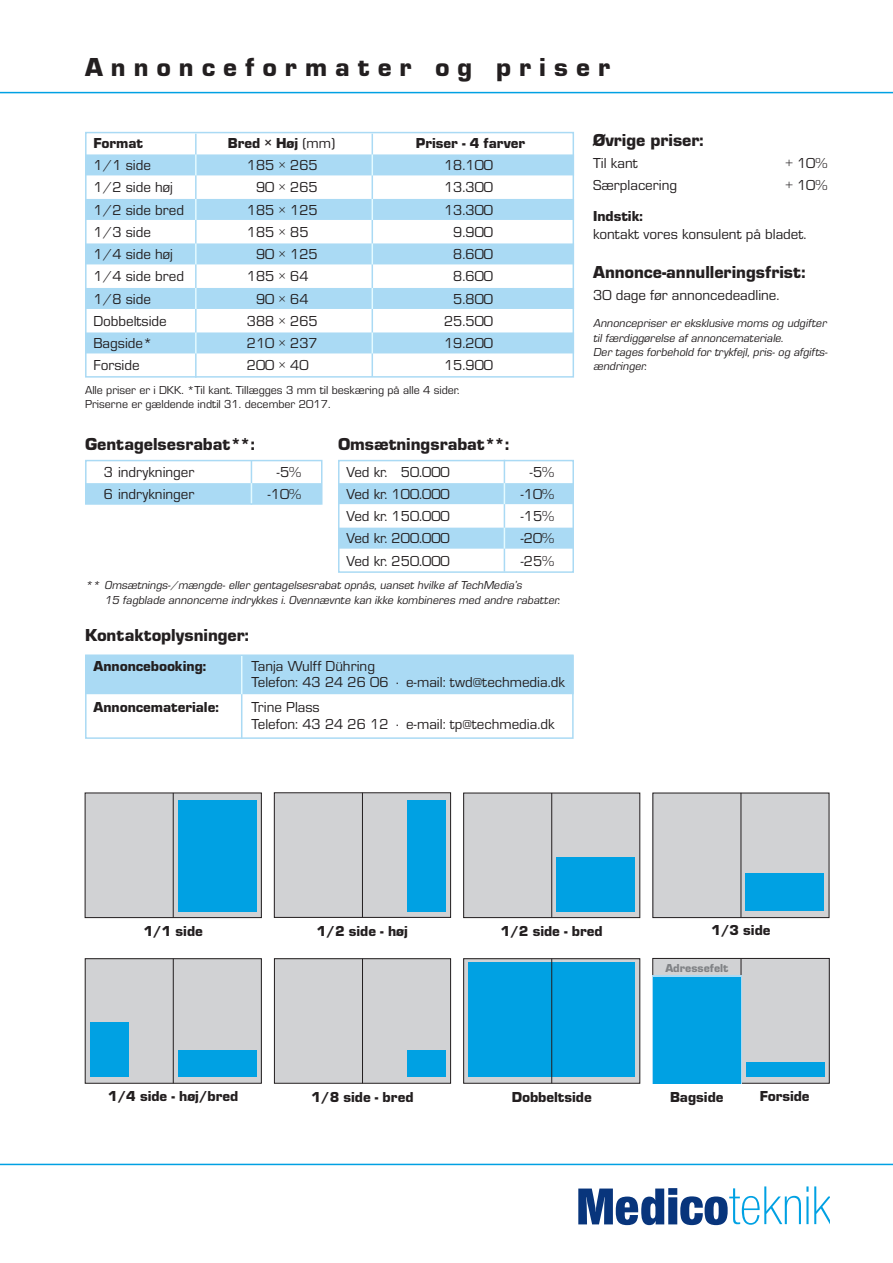
<style>
.page{position:relative;width:893px;height:1263px;background:#fff}
.page>*{position:absolute;margin:0;border:0;box-sizing:border-box;transform-origin:0 0}
.t1{font:27px "Eurostile Black DTC";letter-spacing:.3em;color:#231f20}
.t2{font:18px "Eurostile Black DTC";color:#231f20}
.t3{font:15px/16.5px "Eurostile Roman DTC";color:#231f20}
.t4{font:15px "Eurostile Black DTC";color:#231f20}
.t5{font:italic 12px/14.4px "Eurostile Roman DTC";color:#231f20}
.t6{font:12px "Eurostile Roman DTC";color:#231f20}
.t7{font:12px "Eurostile Black DTC";color:#808285}
.s1{font-family:"Eurostile Roman DTC"}
.s2{font-family:"Eurostile Black DTC"}
</style>
<div class="page">
<hr style="left:0;top:92px;width:893px;height:1px;background:#00a1e3">
<hr style="left:0;top:1164px;width:893px;height:1px;background:#00a1e3">
<svg style="left:578px;top:1186px;width:251px;height:39px"></svg>
<div style="left:85px;top:154px;width:489px;height:21px;background:#aadaf4"></div>
<div style="left:85px;top:199px;width:489px;height:21px;background:#aadaf4"></div>
<div style="left:85px;top:243px;width:489px;height:21px;background:#aadaf4"></div>
<div style="left:85px;top:288px;width:489px;height:21px;background:#aadaf4"></div>
<div style="left:85px;top:332px;width:489px;height:21px;background:#aadaf4"></div>
<div style="left:85px;top:483px;width:236px;height:21px;background:#aadaf4"></div>
<div style="left:338px;top:483px;width:236px;height:21px;background:#aadaf4"></div>
<div style="left:338px;top:528px;width:236px;height:21px;background:#aadaf4"></div>
<hr style="left:251px;top:460px;width:1px;height:45px;background:#aadaf4">
<div style="left:85px;top:460px;width:237px;height:45px;border:2px solid #aadaf4"></div>
<hr style="left:504px;top:460px;width:1px;height:111px;background:#aadaf4">
<div style="left:338px;top:460px;width:236px;height:113px;border:2px solid #aadaf4"></div>
<div style="left:85px;top:793px;width:176px;height:124px;background:#d1d2d4"></div>
<div style="left:178px;top:800px;width:79px;height:111px;background:#00a1e3"></div>
<hr style="left:173px;top:793px;width:1px;height:125px;background:#231f20">
<div style="left:464px;top:793px;width:176px;height:124px;background:#d1d2d4"></div>
<div style="left:463px;top:793px;width:177px;height:125px;border:1px solid #231f20"></div>
<div style="left:556px;top:857px;width:79px;height:54px;background:#00a1e3"></div>
<hr style="left:551px;top:793px;width:1px;height:125px;background:#231f20">
<div style="left:85px;top:959px;width:176px;height:124px;background:#d1d2d4"></div>
<div style="left:85px;top:958px;width:176px;height:125px;border:1px solid #231f20"></div>
<hr style="left:173px;top:959px;width:1px;height:124px;background:#231f20">
<div style="left:274px;top:959px;width:177px;height:124px;background:#d1d2d4"></div>
<div style="left:274px;top:958px;width:177px;height:125px;border:1px solid #231f20"></div>
<div style="left:407px;top:1051px;width:39px;height:26px;background:#00a1e3"></div>
<hr style="left:362px;top:959px;width:1px;height:124px;background:#231f20">
<div style="left:653px;top:793px;width:176px;height:124px;background:#d1d2d4"></div>
<div style="left:653px;top:793px;width:176px;height:125px;border:1px solid #231f20"></div>
<hr style="left:741px;top:793px;width:1px;height:124px;background:#231f20">
<div style="left:274px;top:793px;width:177px;height:124px;background:#d1d2d4"></div>
<div style="left:274px;top:793px;width:177px;height:124px;border:1px solid #231f20"></div>
<div style="left:407px;top:800px;width:39px;height:111px;background:#00a1e3"></div>
<hr style="left:362px;top:793px;width:1px;height:124px;background:#231f20">
<div style="left:653px;top:958px;width:176px;height:125px;background:#d1d2d4"></div>
<hr style="left:741px;top:958px;width:1px;height:125px;background:#231f20">
<div style="left:653px;top:958px;width:176px;height:125px;border:1px solid #231f20"></div>
<div style="left:85px;top:655px;width:489px;height:39px;background:#aadaf4"></div>
<hr style="left:241px;top:655px;width:1px;height:83px;background:#aadaf4">
<div style="left:85px;top:654px;width:489px;height:85px;border:2px solid #aadaf4"></div>
<div style="left:464px;top:959px;width:176px;height:124px;background:#d1d2d4"></div>
<div style="left:463px;top:958px;width:177px;height:125px;border:1px solid #231f20"></div>
<div style="left:468px;top:962px;width:167px;height:115px;background:#00a1e3"></div>
<hr style="left:551px;top:959px;width:1px;height:124px;background:#231f20">
<div style="left:746px;top:1062px;width:79px;height:15px;background:#00a1e3"></div>
<hr style="left:372px;top:134px;width:1px;height:243px;background:#aadaf4">
<hr style="left:195px;top:134px;width:2px;height:244px;background:#aadaf4">
<div style="left:85px;top:132px;width:489px;height:246px;border:2px solid #aadaf4"></div>
<svg style="left:652px;top:976px;width:89px;height:108px"></svg>
<div style="left:653px;top:977px;width:87px;height:106px;background:#00a1e3"></div>
<div style="left:178px;top:1050px;width:79px;height:26px;background:#00a1e3"></div>
<div style="left:90px;top:1023px;width:39px;height:54px;background:#00a1e3"></div>
<div style="left:745px;top:873px;width:79px;height:38px;background:#00a1e3"></div>
<h1 class="t1" style="left:85px;top:52px;width:526px">Annonceformater og priser</h1>
<p class="t4" style="left:94px;top:135px;width:51px">Format</p>
<p class="t4" style="left:228px;top:135px;width:109px">Bred × Høj <span class="s1">(mm)</span></p>
<p class="t4" style="left:416px;top:135px;width:111px">Priser - 4 farver</p>
<p class="t3" style="left:94px;top:157px;width:59px">1/1 side</p>
<p class="t3" style="left:247px;top:157px;width:73px">185 × 265</p>
<p class="t3" style="left:444px;top:157px;width:50px">18.100</p>
<p class="t3" style="left:94px;top:179px;width:81px">1/2 side høj</p>
<p class="t3" style="left:256px;top:179px;width:63px">90 × 265</p>
<p class="t3" style="left:444px;top:179px;width:50px">13.300</p>
<p class="t3" style="left:94px;top:202px;width:92px">1/2 side bred</p>
<p class="t3" style="left:247px;top:202px;width:73px">185 × 125</p>
<p class="t3" style="left:444px;top:202px;width:50px">13.300</p>
<p class="t3" style="left:94px;top:224px;width:59px">1/3 side</p>
<p class="t3" style="left:247px;top:224px;width:63px">185 × 85</p>
<p class="t3" style="left:453px;top:224px;width:41px">9.900</p>
<p class="t3" style="left:94px;top:246px;width:81px">1/4 side høj</p>
<p class="t3" style="left:256px;top:246px;width:63px">90 × 125</p>
<p class="t3" style="left:453px;top:246px;width:41px">8.600</p>
<p class="t3" style="left:94px;top:268px;width:92px">1/4 side bred</p>
<p class="t3" style="left:247px;top:268px;width:63px">185 × 64</p>
<p class="t3" style="left:453px;top:268px;width:41px">8.600</p>
<p class="t3" style="left:94px;top:291px;width:59px">1/8 side</p>
<p class="t3" style="left:256px;top:291px;width:54px">90 × 64</p>
<p class="t3" style="left:453px;top:291px;width:41px">5.800</p>
<p class="t3" style="left:94px;top:313px;width:75px">Dobbeltside</p>
<p class="t3" style="left:247px;top:313px;width:73px">388 × 265</p>
<p class="t3" style="left:444px;top:313px;width:50px">25.500</p>
<p class="t3" style="left:94px;top:335px;width:60px">Bagside*</p>
<p class="t3" style="left:247px;top:335px;width:73px">210 × 237</p>
<p class="t3" style="left:444px;top:335px;width:50px">19.200</p>
<p class="t3" style="left:94px;top:357px;width:48px">Forside</p>
<p class="t3" style="left:247px;top:357px;width:63px">200 × 40</p>
<p class="t3" style="left:444px;top:357px;width:50px">15.900</p>
<p class="t6" style="left:85px;top:384px;width:376px">Alle priser er i DKK. *Til kant. Tillægges 3 mm til beskæring på alle 4 sider.</p>
<p class="t6" style="left:85px;top:398px;width:247px">Priserne er gældende indtil 31. december 2017.</p>
<p class="t2" style="left:85px;top:434px;width:171px">Gentagelsesrabat**:</p>
<p class="t3" style="left:104px;top:463px;width:92px">3 indrykninger</p>
<p class="t3" style="left:277px;top:463px;width:26px">-5%</p>
<p class="t3" style="left:104px;top:486px;width:92px">6 indrykninger</p>
<p class="t3" style="left:267px;top:486px;width:35px">-10%</p>
<p class="t2" style="left:338px;top:434px;width:173px">Omsætningsrabat**:</p>
<p class="t3" style="left:346px;top:463px;width:105px">Ved kr. 50.000</p>
<p class="t3" style="left:530px;top:463px;width:26px">-5%</p>
<p class="t3" style="left:346px;top:486px;width:105px">Ved kr. 100.000</p>
<p class="t3" style="left:520px;top:486px;width:35px">-10%</p>
<p class="t3" style="left:346px;top:508px;width:105px">Ved kr. 150.000</p>
<p class="t3" style="left:520px;top:508px;width:35px">-15%</p>
<p class="t3" style="left:346px;top:530px;width:105px">Ved kr. 200.000</p>
<p class="t3" style="left:520px;top:530px;width:35px">-20%</p>
<p class="t3" style="left:346px;top:552px;width:105px">Ved kr. 250.000</p>
<p class="t3" style="left:520px;top:552px;width:35px">-25%</p>
<p class="t5" style="left:105px;top:578px;width:459px;text-indent:-20px">** Omsætnings-/mængde- eller gentagelsesrabat opnås, uanset hvilke af TechMedia’s<br>15 fagblade annoncerne indrykkes i. Ovennævnte kan ikke kombineres med andre rabatter.</p>
<p class="t2" style="left:85px;top:625px;width:165px">Kontaktoplysninger:</p>
<p class="t4" style="left:94px;top:657px;width:114px">Annoncebooking:</p>
<p class="t3" style="left:252px;top:657px;width:315px">Tanja Wulff Dühring<br>Telefon: 43 24 26 06 · e-mail: twd@techmedia.dk</p>
<p class="t4" style="left:94px;top:699px;width:127px">Annoncemateriale:</p>
<p class="t3" style="left:252px;top:699px;width:304px">Trine Plass<br>Telefon: 43 24 26 12 · e-mail: tp@techmedia.dk</p>
<p class="t2" style="left:593px;top:130px;width:112px">Øvrige priser:</p>
<p class="t3" style="left:593px;top:155px;width:46px">Til kant</p>
<p class="t3" style="left:785px;top:155px;width:43px">+ 10%</p>
<p class="t3" style="left:593px;top:177px;width:85px">Særplacering</p>
<p class="t3" style="left:785px;top:177px;width:43px">+ 10%</p>
<p class="t3" style="left:593px;top:207px;width:215px;line-height:18px"><span class="s2">Indstik:<br></span>kontakt vores konsulent på bladet.</p>
<p class="t2" style="left:593px;top:262px;width:214px">Annonce-annulleringsfrist:</p>
<p class="t3" style="left:593px;top:287px;width:188px">30 dage før annoncedeadline.</p>
<p class="t5" style="left:593px;top:316px;width:237px">Annoncepriser er eksklusive moms og udgifter til færdiggørelse af annoncemateriale.</p>
<p class="t5" style="left:593px;top:345px;width:235px">Der tages forbehold for trykfejl, pris- og afgifts&shy;ændringer.</p>
<p class="t4" style="left:144px;top:923px;width:61px">1/1 side</p>
<p class="t4" style="left:501px;top:923px;width:103px">1/2 side - bred</p>
<p class="t4" style="left:317px;top:923px;width:92px">1/2 side - høj</p>
<p class="t4" style="left:711px;top:922px;width:61px">1/3 side</p>
<p class="t7" style="left:665px;top:961px;width:64px">Adressefelt</p>
<p class="t4" style="left:108px;top:1087px;width:132px">1/4 side - høj/bred</p>
<p class="t4" style="left:312px;top:1088px;width:103px">1/8 side - bred</p>
<p class="t4" style="left:512px;top:1088px;width:81px">Dobbeltside</p>
<p class="t4" style="left:760px;top:1088px;width:51px">Forside</p>
<p class="t4" style="left:670px;top:1088px;width:55px">Bagside</p>
</div>
